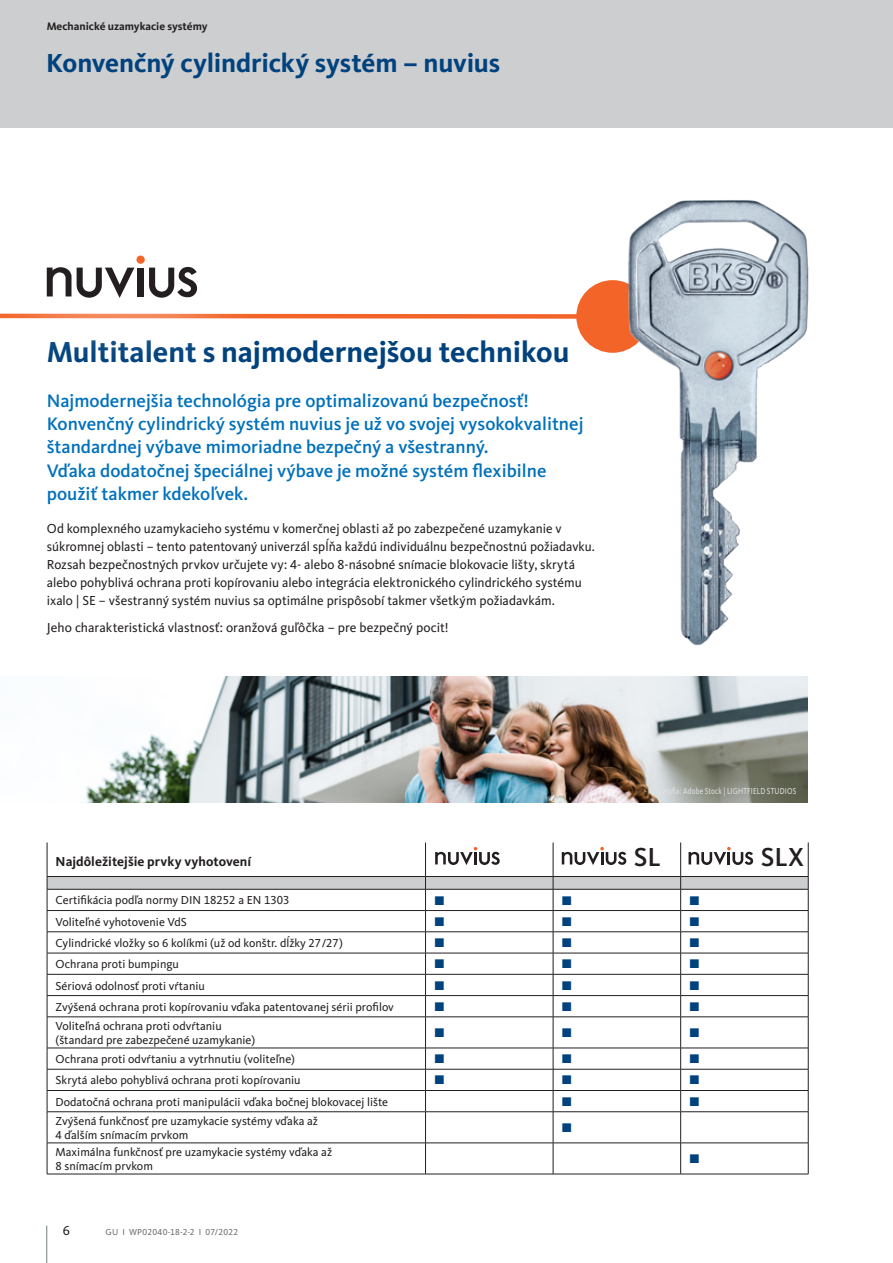
<style>
.page{position:relative;width:893px;height:1263px;background:#fff}
.page>*{position:absolute;margin:0;border:0;box-sizing:border-box;transform-origin:0 0}
.t1{font:700 30px "Kievit Pro";color:#00427d}
._01_Überschrift{font:700 27px "Kievit Pro";letter-spacing:-.005em;color:#00427d}
._05_Fließtext{font:500 27px "Kievit Pro";color:#231f20}
.Introtext{font:500 18.75px/23.4px "Kievit Pro";color:#0071bb}
._05_Fließtext-2{font:13.5px/18px "Kievit Pro";color:#231f20}
._05_Fließtext-3{font:700 13.5px "Kievit Pro";letter-spacing:.005em;color:#231f20}
._21_Tabellenkörper_8{font:12px/13.5px "Kievit Pro";color:#231f20}
.t2{font:700 11.25px "Kievit Pro";color:#231f20}
._05_Fließtext-4{font:9px "Kievit Pro";letter-spacing:.02em;color:#e1e2e4;scale:.8 1}
.t3{font:9px "Kievit Pro";letter-spacing:.025em;color:#6c6d70}
</style>
<div class="page">
<div style="left:0;top:0;width:893px;height:128px;background:#cdced0"></div>
<hr style="left:425px;top:842px;width:1px;height:34px;background:#231f20">
<hr style="left:553px;top:842px;width:1px;height:34px;background:#231f20">
<hr style="left:680px;top:842px;width:1px;height:34px;background:#231f20">
<hr style="left:808px;top:842px;width:1px;height:34px;background:#231f20">
<hr style="left:47px;top:1017px;width:1px;height:31px;background:#231f20">
<hr style="left:425px;top:1017px;width:1px;height:31px;background:#231f20">
<hr style="left:553px;top:1017px;width:1px;height:31px;background:#231f20">
<hr style="left:680px;top:1017px;width:1px;height:31px;background:#231f20">
<hr style="left:808px;top:1017px;width:1px;height:31px;background:#231f20">
<hr style="left:47px;top:1048px;width:378px;height:1px;background:#231f20">
<hr style="left:425px;top:1048px;width:128px;height:1px;background:#231f20">
<hr style="left:553px;top:1048px;width:128px;height:1px;background:#231f20">
<hr style="left:681px;top:1048px;width:127px;height:1px;background:#231f20">
<hr style="left:47px;top:1069px;width:378px;height:1px;background:#231f20">
<hr style="left:425px;top:1069px;width:128px;height:1px;background:#231f20">
<hr style="left:553px;top:1069px;width:128px;height:1px;background:#231f20">
<hr style="left:681px;top:1069px;width:127px;height:1px;background:#231f20">
<hr style="left:47px;top:1090px;width:378px;height:1px;background:#231f20">
<svg style="left:47px;top:1048px;width:1px;height:63px"></svg>
<hr style="left:425px;top:1090px;width:128px;height:1px;background:#231f20">
<svg style="left:425px;top:1048px;width:1px;height:63px"></svg>
<hr style="left:553px;top:1090px;width:128px;height:1px;background:#231f20">
<svg style="left:553px;top:1048px;width:1px;height:63px"></svg>
<hr style="left:681px;top:1090px;width:127px;height:1px;background:#231f20">
<svg style="left:680px;top:1048px;width:1px;height:63px"></svg>
<svg style="left:808px;top:1048px;width:1px;height:63px"></svg>
<hr style="left:47px;top:1111px;width:378px;height:1px;background:#231f20">
<hr style="left:47px;top:1112px;width:1px;height:31px;background:#231f20">
<hr style="left:425px;top:1111px;width:128px;height:1px;background:#231f20">
<hr style="left:425px;top:1112px;width:1px;height:31px;background:#231f20">
<hr style="left:553px;top:1111px;width:128px;height:1px;background:#231f20">
<hr style="left:553px;top:1112px;width:1px;height:31px;background:#231f20">
<hr style="left:681px;top:1111px;width:127px;height:1px;background:#231f20">
<hr style="left:680px;top:1112px;width:1px;height:31px;background:#231f20">
<hr style="left:808px;top:1112px;width:1px;height:31px;background:#231f20">
<hr style="left:47px;top:1142px;width:378px;height:1px;background:#231f20">
<hr style="left:47px;top:1143px;width:1px;height:31px;background:#231f20">
<hr style="left:425px;top:1142px;width:128px;height:1px;background:#231f20">
<hr style="left:425px;top:1143px;width:1px;height:31px;background:#231f20">
<hr style="left:553px;top:1142px;width:128px;height:1px;background:#231f20">
<hr style="left:553px;top:1143px;width:1px;height:31px;background:#231f20">
<hr style="left:681px;top:1142px;width:127px;height:1px;background:#231f20">
<hr style="left:680px;top:1143px;width:1px;height:31px;background:#231f20">
<hr style="left:808px;top:1143px;width:1px;height:31px;background:#231f20">
<hr style="left:47px;top:1174px;width:378px;height:1px;background:#231f20">
<hr style="left:425px;top:1174px;width:128px;height:1px;background:#231f20">
<hr style="left:553px;top:1174px;width:128px;height:1px;background:#231f20">
<hr style="left:681px;top:1174px;width:127px;height:1px;background:#231f20">
<hr style="left:47px;top:842px;width:1px;height:34px;background:#231f20">
<div style="left:576px;top:280px;width:73px;height:73px;background:#f26428;border-radius:50%"></div>
<svg style="left:265px;top:311px;width:312px;height:10px"></svg>
<img style="left:82px;top:677px;width:726px;height:126px">
<img style="left:613px;top:200px;width:196px;height:446px">
<svg style="left:435px;top:847px;width:65px;height:18px"></svg>
<svg style="left:562px;top:847px;width:64px;height:18px"></svg>
<svg style="left:688px;top:847px;width:65px;height:18px"></svg>
<hr style="left:47px;top:1226px;width:1px;height:37px;background:#727c7e">
<svg style="left:149px;top:267px;width:48px;height:31px"></svg>
<div style="left:136px;top:256px;width:9px;height:8px;background:#f26428;border-radius:50%"></div>
<div style="left:138px;top:268px;width:6px;height:28px;background:#231f20"></div>
<svg style="left:47px;top:267px;width:87px;height:31px"></svg>
<svg style="left:47px;top:876px;width:762px;height:141px"></svg>
<p class="t2" style="left:47px;top:19px;width:162px">Mechanické uzamykacie systémy</p>
<p class="_01_Überschrift" style="left:46px;top:46px;width:455px">Konvenčný cylindrický systém – nuvius</p>
<h1 class="t1" style="left:47px;top:334px;width:524px">Multitalent s najmodernejšou technikou</h1>
<p class="Introtext" style="left:47px;top:389px;width:538px">Najmodernejšia technológia pre optimalizovanú bezpečnosť!<br>Konvenčný cylindrický systém nuvius je už vo svojej vysokokvalitnej štandardnej výbave mimoriadne bezpečný a všestranný.<br>Vďaka dodatočnej špeciálnej výbave je možné systém flexibilne použiť takmer kdekoľvek.</p>
<p class="_05_Fließtext-2" style="left:47px;top:519px;width:550px">Od komplexného uzamykacieho systému v komerčnej oblasti až po zabezpečené uzamykanie v súkromnej oblasti – tento patentovaný univerzál spĺňa každú individuálnu bezpečnostnú požiadavku.<br>Rozsah bezpečnostných prvkov určujete vy: 4- alebo 8-násobné snímacie blokovacie lišty, skrytá alebo pohyblivá ochrana proti kopírovaniu alebo integrácia elektronického cylindrického systému ixalo | SE – všestranný systém nuvius sa optimálne prispôsobí takmer všetkým požiadavkám.</p>
<p class="_05_Fließtext-2" style="left:47px;top:618px;width:403px">Jeho charakteristická vlastnosť: oranžová guľôčka – pre bezpečný pocit!</p>
<p class="_05_Fließtext-3" style="left:56px;top:853px;width:197px">Najdôležitejšie prvky vyhotovení</p>
<p class="_21_Tabellenkörper_8" style="left:56px;top:894px;width:235px">Certifikácia podľa normy DIN 18252 a EN 1303</p>
<p class="_21_Tabellenkörper_8" style="left:56px;top:915px;width:133px">Voliteľné vyhotovenie VdS</p>
<p class="_21_Tabellenkörper_8" style="left:56px;top:936px;width:289px">Cylindrické vložky so 6 kolíkmi (už od konštr. dĺžky 27/27)</p>
<p class="_21_Tabellenkörper_8" style="left:56px;top:957px;width:125px">Ochrana proti bumpingu</p>
<p class="_21_Tabellenkörper_8" style="left:56px;top:979px;width:151px">Sériová odolnosť proti vŕtaniu</p>
<p class="_21_Tabellenkörper_8" style="left:56px;top:1000px;width:340px">Zvýšená ochrana proti kopírovaniu vďaka patentovanej sérii profilov</p>
<p class="_21_Tabellenkörper_8" style="left:56px;top:1019px;width:201px">Voliteľná ochrana proti odvŕtaniu (štandard pre zabezpečené uzamykanie)</p>
<p class="_21_Tabellenkörper_8" style="left:56px;top:1052px;width:241px">Ochrana proti odvŕtaniu a vytrhnutiu (voliteľne)</p>
<p class="_21_Tabellenkörper_8" style="left:56px;top:1073px;width:247px">Skrytá alebo pohyblivá ochrana proti kopírovaniu</p>
<p class="_21_Tabellenkörper_8" style="left:56px;top:1095px;width:334px">Dodatočná ochrana proti manipulácii vďaka bočnej blokovacej lište</p>
<p class="_21_Tabellenkörper_8" style="left:56px;top:1114px;width:264px">Zvýšená funkčnosť pre uzamykacie systémy vďaka až<br>4 ďalším snímacím prvkom</p>
<p class="_21_Tabellenkörper_8" style="left:56px;top:1145px;width:278px">Maximálna funkčnosť pre uzamykacie systémy vďaka až<br>8 snímacím prvkom</p>
<p class="_05_Fließtext-2" style="left:63px;top:1221px;width:9px">6</p>
<p class="t3" style="left:105px;top:1226px;width:134px">GU І WP02040-18-2-2 І 07/2022</p>
<p class="_05_Fließtext-4" style="left:648px;top:785px;width:187px">Fotografia: Adobe Stock | LIGHTFIELD STUDIOS</p>
<p class="_05_Fließtext" style="left:634px;top:840px;width:29px">SL</p>
<p class="_05_Fließtext" style="left:761px;top:840px;width:45px">SLX</p>
</div>
